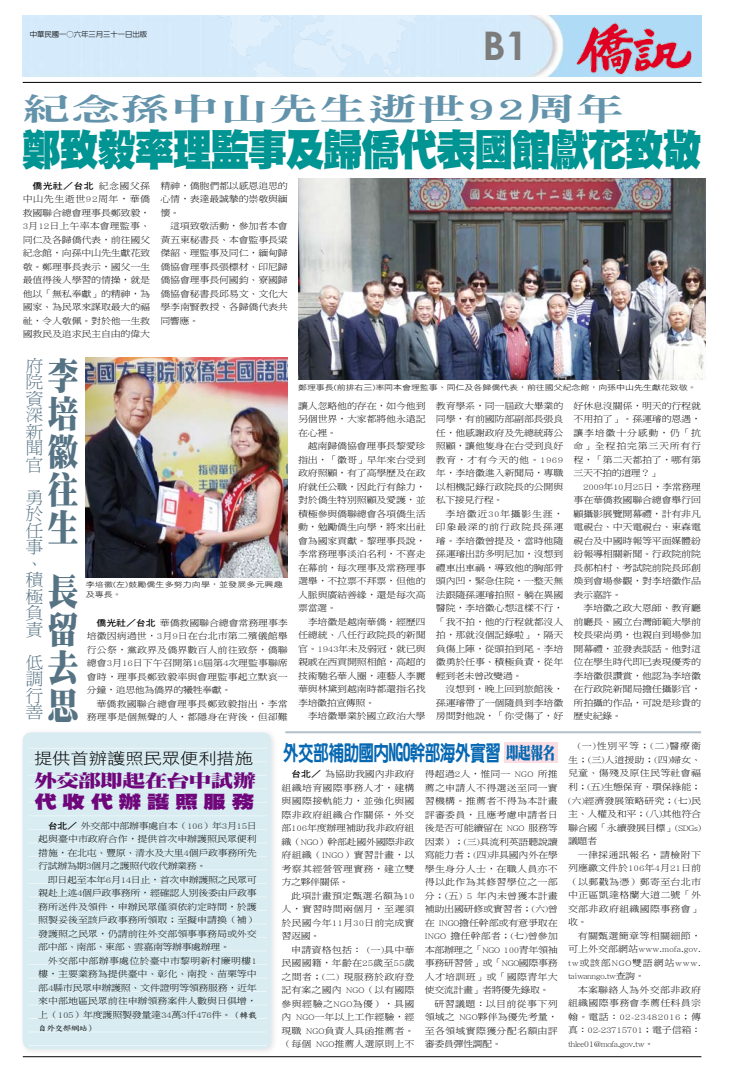
<style>
.page{position:relative;width:738px;height:1078px;background:#fff}
.page>*{position:absolute;margin:0;border:0;box-sizing:border-box;transform-origin:0 0}
.t1{font:43.1px "DF Hei Std W12";letter-spacing:-.045em;color:#009492;scale:.92 1}
.t2{font:700 39.4px "Century Gothic";color:#7c7c7c}
.t3{font:37.4px/37.8px "DF Ming Std W12";color:#567384;text-align:justify;scale:.83 1}
.t4{font:31.5px "DF Ming Std W9";letter-spacing:.005em;color:#6393ab;scale:1.56 1}
.t5{font:800 21.5px "AR New Hei B5";letter-spacing:-.045em;color:#0668b2;scale:.73 1}
.t6{font:17.9px "DF Ming Std W12";letter-spacing:-.045em;color:#6f067b;scale:1.29 1}
.t7{font:17.6px "DF Hei Std W12";letter-spacing:.22em;color:#6f067b;scale:1.31 1}
.t8{font:17.3px/16.6px "DF Ming Std W3";color:#567384;text-align:justify;scale:1.04 1}
.t9{font:15.8px "DF Hei Std W3";letter-spacing:-.01em;color:#000;scale:1.16 1}
.t10{font:8.8px/13.5px "DF Ming Std W3";letter-spacing:-.02em;color:#000;text-align:justify;scale:1.14 1}
.t11{font:8.8px "DF Ming Std W3";letter-spacing:.025em;color:#000;scale:1.14 1}
.t12{font:8.8px/13.5px "DF Ming Std W3";letter-spacing:.005em;color:#000;text-align:right;scale:1.14 1}
.t13{font:8.8px "DF Ming Std W3";letter-spacing:-.04em;color:#000;scale:1.14 1}
.t14{font:8.8px "DF Ming Std W3";color:#000;scale:1.14 1}
.t15{font:8.8px "DF Ming Std W3";letter-spacing:-.045em;color:#000;scale:1.14 1}
.t16{font:8.8px "DF Ming Std W3";letter-spacing:.01em;color:#000;scale:1.14 1}
.t17{font:8.8px "DF Ming Std W3";letter-spacing:.03em;color:#000;scale:1.14 1}
.t18{font:8.8px "DF Hei Std W7";color:#000;scale:1.14 1}
.t19{font:7.9px "DF Biao Kai Shu Std W5";letter-spacing:-.1em;color:#000;scale:1.14 1}
.t20{font:7.2px "DF Hei Std W3";letter-spacing:-.01em;color:#000;scale:1.25 1}
.t21{font:7.2px/9.5px "DF Hei Std W3";letter-spacing:.01em;color:#000;scale:1.25 1}
.t22{font:500 7.2px "AR New Hei B5";letter-spacing:-.01em;color:#000}
.s1{font-family:"DF Ming Std W3"}
.s2{font-family:"DF Hei Std W7"}
.s3{font-family:"DF Biao Kai Shu Std W5";font-size:7.9px}
.s4{font-size:22.9px}
.s5{font-family:"DF Ming Std W12";font-weight:400;font-size:17.3px}
</style>
<div class="page">
<img style="left:23px;top:16px;width:677px;height:60px">
<hr style="left:23px;top:1056px;width:677px;height:1px;background:#000">
<img style="left:215px;top:16px;width:219px;height:61px">
<hr style="left:23px;top:82px;width:678px;height:1px;background:#000">
<img style="left:572px;top:18px;width:123px;height:59px">
<div style="left:503px;top:742px;width:54px;height:20px;background:#fcdee2"></div>
<div style="left:18px;top:727px;width:261px;height:329px;background:#000;opacity:.1"></div>
<div style="left:23px;top:732px;width:248px;height:316px;background:#d8ecf1;border-radius:9px"></div>
<hr style="left:29px;top:747px;width:237px;height:1px;background:#fff">
<hr style="left:29px;top:761px;width:237px;height:1px;background:#fff">
<hr style="left:29px;top:774px;width:237px;height:1px;background:#fff">
<hr style="left:29px;top:788px;width:237px;height:1px;background:#fff">
<hr style="left:29px;top:801px;width:237px;height:1px;background:#fff">
<hr style="left:29px;top:815px;width:237px;height:1px;background:#fff">
<hr style="left:29px;top:828px;width:237px;height:1px;background:#fff">
<hr style="left:29px;top:842px;width:237px;height:1px;background:#fff">
<hr style="left:29px;top:855px;width:237px;height:1px;background:#fff">
<hr style="left:29px;top:869px;width:237px;height:1px;background:#fff">
<hr style="left:29px;top:882px;width:237px;height:1px;background:#fff">
<hr style="left:29px;top:896px;width:237px;height:1px;background:#fff">
<hr style="left:29px;top:909px;width:237px;height:1px;background:#fff">
<hr style="left:29px;top:923px;width:237px;height:1px;background:#fff">
<hr style="left:29px;top:936px;width:237px;height:1px;background:#fff">
<hr style="left:29px;top:950px;width:237px;height:1px;background:#fff">
<hr style="left:29px;top:963px;width:237px;height:1px;background:#fff">
<hr style="left:29px;top:977px;width:237px;height:1px;background:#fff">
<hr style="left:29px;top:990px;width:237px;height:1px;background:#fff">
<hr style="left:29px;top:1004px;width:237px;height:1px;background:#fff">
<hr style="left:29px;top:1017px;width:237px;height:1px;background:#fff">
<hr style="left:29px;top:1031px;width:237px;height:1px;background:#fff">
<hr style="left:29px;top:1044px;width:237px;height:1px;background:#fff">
<img style="left:298px;top:178px;width:407px;height:201px">
<img style="left:86px;top:357px;width:202px;height:220px">
<hr style="left:285px;top:731px;width:415px;height:1px;background:#a5b7c3">
<hr style="left:285px;top:732px;width:415px;height:1px;background:#a5b7c3">
<p class="t22" style="left:30px;top:31px;width:119px">中華民國一○六年三月三十一日出版</p>
<h2 class="t2" style="left:482px;top:16px;width:47px">B1</h2>
<h3 class="t4" style="left:22px;top:91px;width:387px">紀念孫中山先生逝世92周年</h3>
<h1 class="t1" style="left:22px;top:126px;width:740px">鄭致毅率理監事及歸僑代表國館獻花致敬</h1>
<p class="t18" style="left:32px;top:181px;width:105px">僑光社／台北 <span class="s1">紀念國父孫</span></p>
<p class="t10" style="left:23px;top:192px;width:113px">中山先生逝世92周年，華僑救國聯合總會理事長鄭致毅，3月12日上午率本會理監事、同仁及各歸僑代表，前往國父紀念館，向孫中山先生獻花致敬。鄭理事長表示，國父一生最值得後人學習的情操，就是他以「無私奉獻」的精神，為國家、為民眾來謀取最大的福祉，令人敬佩。對於他一生救國救民及追求民主自由的偉大</p>
<p class="t10" style="left:160px;top:178px;width:113px">精神，僑胞們都以感恩追思的心情，表達最誠摯的崇敬與緬懷。</p>
<p class="t10" style="left:160px;top:219px;width:113px;text-indent:10px">這項致敬活動，參加者本會黃五東秘書長、本會監事長粱傑韶、理監事及同仁，緬甸歸僑協會理事長張標材、印尼歸僑協會理事長何國鈞、寮國歸僑協會秘書長邱易文、文化大學李南賢教授、各歸僑代表共同響應。</p>
<h3 class="t8" style="left:25px;top:357px;width:20px">府院資深新聞官　</h3>
<h3 class="t8" style="left:25px;top:489px;width:20px;text-align:left">勇於任事、積極負責　</h3>
<h3 class="t8" style="left:25px;top:654px;width:18px">低調行善</h3>
<h3 class="t3" style="left:48px;top:356px;width:38px">李培徽往生</h3>
<h3 class="t3" style="left:48px;top:572px;width:38px">長留去思</h3>
<p class="t21" style="left:86px;top:579px;width:159px">李培徽(左)鼓勵僑生多努力向學，並發展多元興趣及專長。</p>
<p class="t10" style="left:87px;top:615px;width:178px;text-indent:10px"><span class="s2">僑光社／台北</span> 華僑救國聯合總會常務理事李培徽因病過世，3月9日在台北市第二殯儀館舉行公祭，黨政界及僑界數百人前往致祭，僑聯總會3月16日下午召開第16屆第4次理監事聯席會時，理事長鄭致毅率與會理監事起立默哀一分鐘，追思他為僑界的犧牲奉獻。</p>
<p class="t12" style="left:87px;top:696px;width:178px">華僑救國聯合總會理事長鄭致毅指出，李常務理事是個無聲的人，都隱身在背後，但卻難</p>
<p class="t20" style="left:298px;top:383px;width:320px">鄭理事長(前排右三)率同本會理監事、同仁及各歸僑代表，前往國父紀念館，向孫中山先生獻花致敬。</p>
<p class="t10" style="left:298px;top:398px;width:113px">讓人忽略他的存在，如今他到另個世界，大家都將他永遠記在心裡。</p>
<p class="t10" style="left:298px;top:439px;width:113px;text-indent:10px">越南歸僑協會理事長黎愛珍指出，「徽哥」早年來台受到政府照顧，有了高學歷及在政府就任公職，因此行有餘力，對於僑生特別照顧及愛護，並積極參與僑聯總會各項僑生活動，勉勵僑生向學，將來出社會為國家貢獻。黎理事長說，李常務理事淡泊名利，不喜走在幕前，每次理事及常務理事選舉，不拉票不拜票，但他的人脈與廣結善緣，還是每次高票當選。</p>
<p class="t10" style="left:298px;top:614px;width:113px;text-indent:10px">李培徽是越南華僑，經歷四任總統、八任行政院長的新聞官。1943年未及弱冠，就已與親戚在西貢開照相館，高超的技術馳名華人圈，連藝人李麗華與林黛到越南時都還指名找李培徽拍宣傳照。</p>
<p class="t10" style="left:307px;top:709px;width:105px">李培徽畢業於國立政治大學</p>
<p class="t10" style="left:435px;top:398px;width:113px">教育學系，同一屆政大畢業的同學，有前國防部副部長張良任，他感謝政府及先總統蔣公照顧，讓他隻身在台受到良好教育，才有今天的他。1969年，李培徽進入新聞局，專職以相機記錄行政院長的公開與私下接見行程。</p>
<p class="t10" style="left:435px;top:506px;width:113px;text-indent:10px">李培徽近30年攝影生涯，印象最深的前行政院長孫運璿。李培徽曾提及，當時他隨孫運璿出訪多明尼加，沒想到禮車出車禍，導致他的胸部骨頭內凹，緊急住院，一整天無法跟隨孫運璿拍照。躺在異國醫院，李培徽心想這樣不行，「我不拍，他的行程就都沒人拍，那就沒個記錄啦」，隔天負傷上陣，從頭拍到尾。李培徽勇於任事、積極負責，從年輕到老未曾改變過。</p>
<p class="t10" style="left:435px;top:682px;width:113px;text-indent:10px">沒想到，晚上回到旅館後，孫運璿帶了一個隨員到李培徽房間對他說，「你受傷了，好</p>
<p class="t10" style="left:573px;top:398px;width:113px">好休息沒關係，明天的行程就不用拍了」。孫運璿的恩遇，讓李培徽十分感動，仍「抗命」全程拍完第三天所有行程，「第二天都拍了，哪有第三天不拍的道理？」</p>
<p class="t10" style="left:573px;top:479px;width:113px;text-indent:10px">2009年10月25日，李常務理事在華僑救國聯合總會舉行回顧攝影展覽開幕禮，計有非凡電視台、中天電視台、東森電視台及中國時報等平面媒體紛紛報導相關新聞。行政院前院長郝柏村、考試院前院長邱創煥到會場參觀，對李培徽作品表示嘉許。</p>
<p class="t10" style="left:573px;top:601px;width:113px;text-indent:10px">李培徽之政大恩師、教育廳前廳長、國立台灣師範大學前校長梁尚勇，也親自到場參加開幕禮，並發表談話。他對這位在學生時代即已表現優秀的李培徽很讚賞，他認為李培徽在行政院新聞局擔任攝影官，所拍攝的作品，可說是珍貴的歷史紀錄。</p>
<h3 class="t9" style="left:34px;top:750px;width:190px">提供首辦護照民眾便利措施</h3>
<h3 class="t6" style="left:34px;top:770px;width:173px">外交部即起在台中試辦</h3>
<h3 class="t7" style="left:34px;top:791px;width:170px">代收代辦護照服務</h3>
<p class="t10" style="left:38px;top:818px;width:193px;text-indent:10px"><span class="s2">台北／</span> 外交部中部辦事處自本（106）年3月15日起與臺中市政府合作，提供首次申辦護照民眾便利措施，在北屯、豐原、清水及大里4個戶政事務所先行試辦為期3個月之護照代收代辦業務。</p>
<p class="t10" style="left:38px;top:872px;width:193px;text-indent:10px">即日起至本年6月14日止，首次申辦護照之民眾可親赴上述4個戶政事務所，經確認人別後委由戶政事務所送件及領件，申辦民眾僅須依約定時間，於護照製妥後至該戶政事務所領取；至擬申請換（補）發護照之民眾，仍請前往外交部領事事務局或外交部中部、南部、東部、雲嘉南等辦事處辦理。</p>
<p class="t10" style="left:38px;top:953px;width:193px;text-indent:10px">外交部中部辦事處位於臺中市黎明新村廉明樓1樓，主要業務為提供臺中、彰化、南投、苗栗等中部4縣市民眾申辦護照、文件證明等領務服務，近年來中部地區民眾前往申辦領務案件人數與日俱增，上（105）年度護照製發量達34萬3仟476件。<span class="s3">（轉載</span></p>
<p class="t19" style="left:38px;top:1023px;width:52px">自外交部網站）</p>
<h3 class="t5" style="left:283px;top:741px;width:374px">外交部補助國內<span class="s4">NGO</span>幹部海外實習 <span class="s5">即起報名</span></h3>
<p class="t10" style="left:281px;top:767px;width:118px;text-indent:10px"><span class="s2">台北／</span> 為協助我國內非政府組織培育國際事務人才，建構與國際接軌能力，並強化與國際非政府組織合作關係，外交部106年度辦理補助我非政府組織（NGO）幹部赴國外國際非政府組織（INGO）實習計畫，以考察其經營管理實務，建立雙方之夥伴關係。</p>
<p class="t10" style="left:281px;top:888px;width:118px;text-indent:10px">此項計畫預定甄選名額為10人，實習時間兩個月，至遲須於民國今年11月30日前完成實習返國。</p>
<p class="t10" style="left:281px;top:942px;width:118px;text-indent:10px">申請資格包括： (一)具中華民國國籍，年齡在25歲至55歲之間者；(二) 現服務於政府登記有案之國內 NGO（以有國際參與經驗之NGO為優），具國內 NGO一年以上工作經驗，經現職 NGO負責人具函推薦者。（每個 NGO推薦人選原則上不</p>
<p class="t14" style="left:424px;top:769px;width:118px">得超過2人，惟同一 NGO 所推</p>
<p class="t11" style="left:424px;top:782px;width:118px">薦之申請人不得選送至同一實</p>
<p class="t11" style="left:424px;top:796px;width:118px">習機構。推薦者不得為本計畫</p>
<p class="t11" style="left:424px;top:809px;width:118px">評審委員，且應考慮申請者日</p>
<p class="t10" style="left:424px;top:821px;width:118px">後是否可能續留在 NGO 服務等</p>
<p class="t10" style="left:424px;top:834px;width:118px">因素）；(三)具流利英語聽說讀</p>
<p class="t10" style="left:424px;top:848px;width:118px">寫能力者；(四)非具國內外在學</p>
<p class="t11" style="left:424px;top:863px;width:118px">學生身分人士，在職人員亦不</p>
<p class="t11" style="left:424px;top:877px;width:118px">得以此作為其修習學位之一部</p>
<p class="t16" style="left:424px;top:890px;width:118px">分；(五) 5 年內未曾獲本計畫</p>
<p class="t10" style="left:424px;top:902px;width:118px">補助出國研修或實習者；(六)曾</p>
<p class="t10" style="left:424px;top:915px;width:118px">在 INGO擔任幹部或有意爭取在</p>
<p class="t12" style="left:424px;top:929px;width:118px">INGO 擔任幹部者；(七)曾參加</p>
<p class="t13" style="left:424px;top:944px;width:118px">本部辦理之「NGO 100青年領袖</p>
<p class="t13" style="left:424px;top:958px;width:118px">事務研習營」或「NGO國際事務</p>
<p class="t11" style="left:424px;top:971px;width:118px">人才培訓班」或「國際青年大</p>
<p class="t15" style="left:424px;top:985px;width:111px">使交流計畫」者將優先錄取。</p>
<p class="t17" style="left:434px;top:998px;width:110px">研習議題：以目前從事下列</p>
<p class="t14" style="left:424px;top:1012px;width:118px">領域之 NGO夥伴為優先考量，</p>
<p class="t11" style="left:424px;top:1025px;width:118px">至各領域實際獲分配名額由評</p>
<p class="t15" style="left:424px;top:1039px;width:69px">審委員彈性調配。</p>
<p class="t10" style="left:567px;top:739px;width:118px;text-indent:10px">(一)性別平等；(二)醫療衛生；(三)人道援助；(四)婦女、兒童、傷殘及原住民等社會福利；(五)生態保育、環保綠能；(六)經濟發展策略研究；(七)民主、人權及和平；(八)其他符合聯合國「永續發展目標」(SDGs)議題者</p>
<p class="t10" style="left:567px;top:847px;width:118px;text-indent:10px">一律採通訊報名，請檢附下列應繳文件於106年4月21日前（以郵戳為憑）郵寄至台北市中正區凱達格蘭大道二號「外交部非政府組織國際事務會」收。</p>
<p class="t10" style="left:567px;top:928px;width:118px;text-indent:10px">有關甄選簡章等相關細節，可上外交部網站www.mofa.gov. tw或該部NGO雙語網站www. taiwanngo.tw查詢。</p>
<p class="t10" style="left:567px;top:982px;width:118px;text-indent:10px">本案聯絡人為外交部非政府組織國際事務會李薦任科員宗翰。電話：02-23482016；傳真：02-23715701；電子信箱：thlee01@mofa.gov.tw。</p>
</div>
